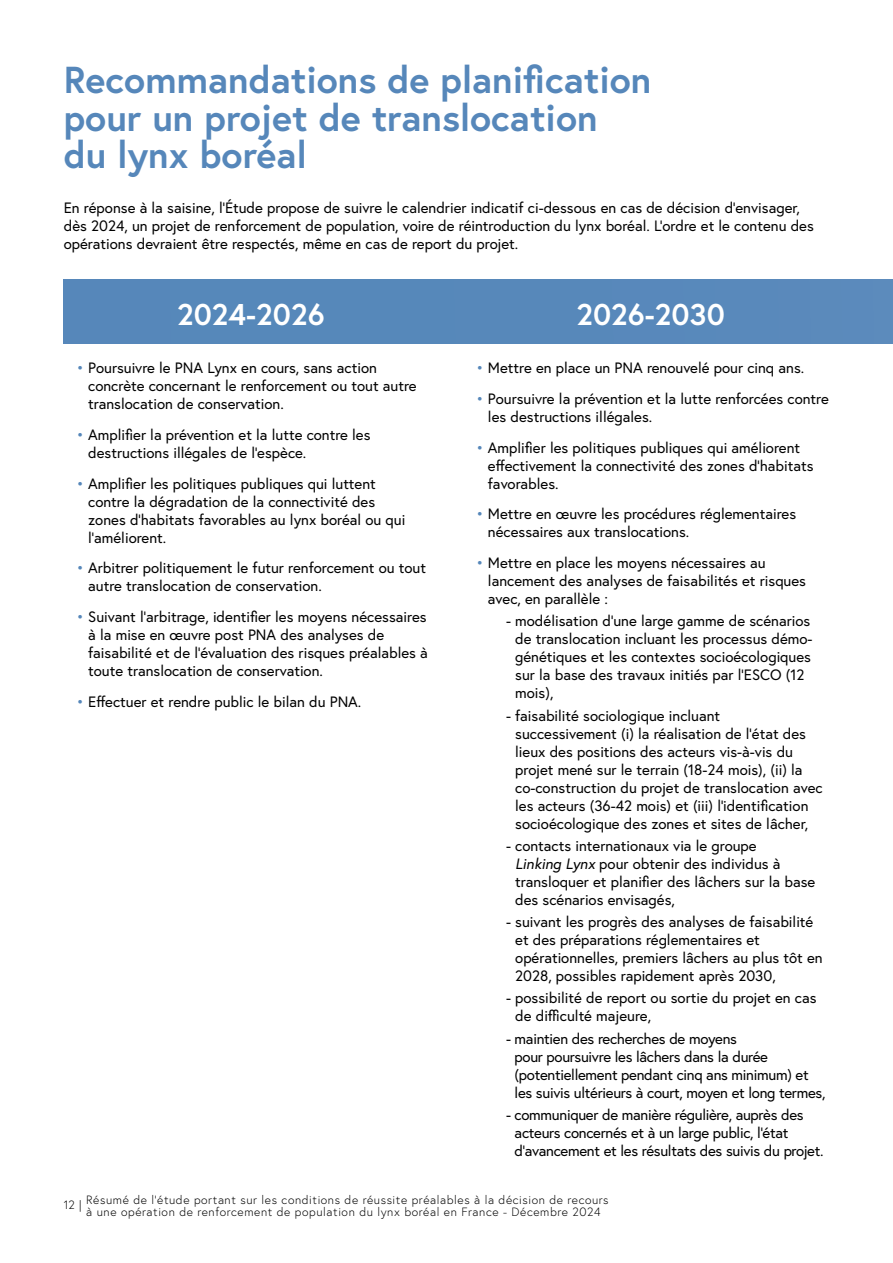
<style>
.page{position:relative;width:893px;height:1263px;background:#fff}
.page>*{position:absolute;margin:0;border:0;box-sizing:border-box;transform-origin:0 0}
.t1{font:700 37.5px/37.5px "Europa";color:#5687ba}
.t2{font:700 30px "Europa";color:#fff}
.t3{font:15px/18px "Europa";color:#000}
.t4{font:15px/18px "Europa";letter-spacing:-.02em;color:#000}
.t5{font:300 12px/12px "Europa";letter-spacing:.05em;color:#000}
.s1{color:#5687ba}
.s2{font-style:italic}
</style>
<div class="page">
<div style="left:64px;top:280px;width:829px;height:64px;background:#5788ba"></div>
<h1 class="t1" style="left:64px;top:60px;width:589px">Recommandations de planification pour un projet de translocation<br>du lynx boréal</h1>
<p class="t3" style="left:64px;top:198px;width:752px">En réponse à la saisine, l’Étude propose de suivre le calendrier indicatif ci-dessous en cas de décision d’envisager, dès 2024, un projet de renforcement de population, voire de réintroduction du lynx boréal. L’ordre et le contenu des opérations devraient être respectés, même en cas de report du projet.</p>
<h2 class="t2" style="left:576px;top:294px;width:150px">2026-2030</h2>
<p class="t3" style="left:476px;top:359px;width:329px"><span class="s1">•</span> Mettre en place un PNA renouvelé pour cinq ans.</p>
<p class="t3" style="left:488px;top:389px;width:342px;text-indent:-12px"><span class="s1">•</span> Poursuivre la prévention et la lutte renforcées contre les destructions illégales.</p>
<p class="t3" style="left:488px;top:438px;width:327px;text-indent:-12px"><span class="s1">•</span> Amplifier les politiques publiques qui améliorent effectivement la connectivité des zones d’habitats favorables.</p>
<p class="t3" style="left:488px;top:505px;width:310px;text-indent:-12px"><span class="s1">•</span> Mettre en œuvre les procédures réglementaires nécessaires aux translocations.</p>
<p class="t3" style="left:488px;top:554px;width:320px;text-indent:-12px"><span class="s1">•</span> Mettre en place les moyens nécessaires au lancement des analyses de faisabilités et risques avec, en parallèle :</p>
<p class="t3" style="left:515px;top:612px;width:299px;text-indent:-9px">- modélisation d’une large gamme de scénarios de translocation incluant les processus démo&shy;génétiques et les contextes socioécologiques sur la base des travaux initiés par l’ESCO (12 mois),</p>
<p class="t3" style="left:515px;top:706px;width:309px;text-indent:-9px">- faisabilité sociologique incluant successivement (i) la réalisation de l’état des lieux des positions des acteurs vis-à-vis du projet mené sur le terrain (18-24 mois), (ii) la co-construction du projet de translocation avec les acteurs (36-42 mois) et (iii) l’identification socioécologique des zones et sites de lâcher,</p>
<p class="t3" style="left:515px;top:836px;width:302px;text-indent:-9px">- contacts internationaux via le groupe<br><span class="s2">Linking Lynx</span> pour obtenir des individus à transloquer et planifier des lâchers sur la base des scénarios envisagés,</p>
<p class="t3" style="left:515px;top:913px;width:309px;text-indent:-9px">- suivant les progrès des analyses de faisabilité et des préparations réglementaires et opérationnelles, premiers lâchers au plus tôt en 2028, possibles rapidement après 2030,</p>
<p class="t3" style="left:515px;top:989px;width:303px;text-indent:-9px">- possibilité de report ou sortie du projet en cas de difficulté majeure,</p>
<p class="t4" style="left:515px;top:1029px;width:312px;text-indent:-9px">- maintien des recherches de moyens<br>pour poursuivre les lâchers dans la durée (potentiellement pendant cinq ans minimum) et les suivis ultérieurs à court, moyen et long termes,</p>
<p class="t4" style="left:515px;top:1105px;width:310px;text-indent:-9px">- communiquer de manière régulière, auprès des acteurs concernés et à un large public, l’état d’avancement et les résultats des suivis du projet.</p>
<p class="t5" style="left:86px;top:1194px;width:524px;text-indent:-22px">12 | Résumé de l’étude portant sur les conditions de réussite préalables à la décision de recours à une opération de renforcement de population du lynx boréal en France - Décembre 2024</p>
<h2 class="t2" style="left:177px;top:294px;width:149px">2024-2026</h2>
<p class="t3" style="left:88px;top:359px;width:330px;text-indent:-12px"><span class="s1">•</span> Poursuivre le PNA Lynx en cours, sans action concrète concernant le renforcement ou tout autre translocation de conservation.</p>
<p class="t3" style="left:88px;top:425px;width:284px;text-indent:-12px"><span class="s1">•</span> Amplifier la prévention et la lutte contre les destructions illégales de l’espèce.</p>
<p class="t3" style="left:88px;top:474px;width:319px;text-indent:-12px"><span class="s1">•</span> Amplifier les politiques publiques qui luttent contre la dégradation de la connectivité des zones d’habitats favorables au lynx boréal ou qui l’améliorent.</p>
<p class="t3" style="left:88px;top:559px;width:339px;text-indent:-12px"><span class="s1">•</span> Arbitrer politiquement le futur renforcement ou tout autre translocation de conservation.</p>
<p class="t3" style="left:88px;top:608px;width:341px;text-indent:-12px"><span class="s1">•</span> Suivant l’arbitrage, identifier les moyens nécessaires à la mise en œuvre post PNA des analyses de faisabilité et de l’évaluation des risques préalables à toute translocation de conservation.</p>
<p class="t3" style="left:77px;top:692px;width:286px"><span class="s1">•</span> Effectuer et rendre public le bilan du PNA.</p>
</div>
